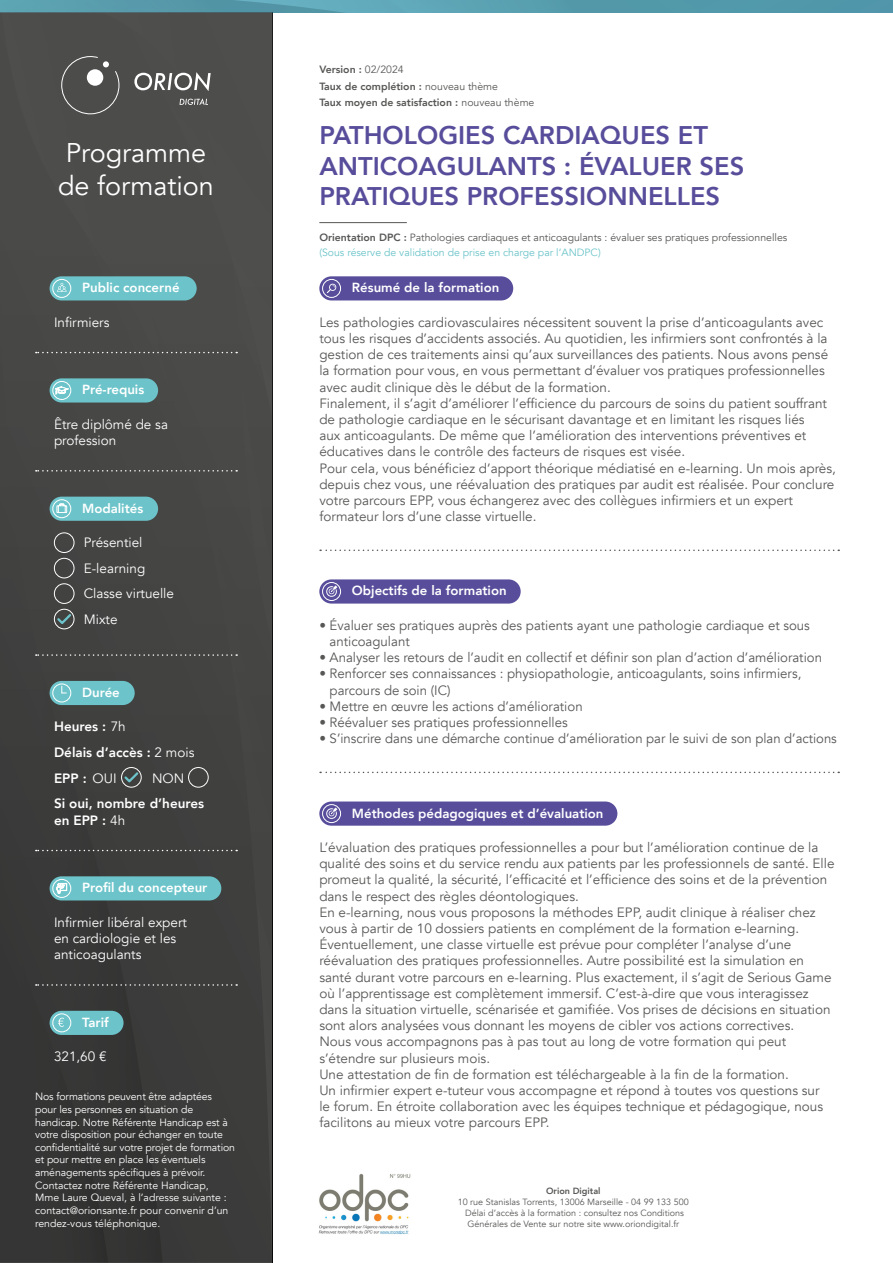
<style>
.page{position:relative;width:893px;height:1263px;background:#fff}
.page>*{position:absolute;margin:0;border:0;box-sizing:border-box;transform-origin:0 0}
.t1{font:27px/32.4px "Avenir";color:#fff}
.t2{font:800 25.5px/30.6px "Avenir";color:#574d9b}
.t3{font:13.5px/16.2px "Avenir";color:#575756}
.t4{font:13.5px/16.2px "Avenir";color:#fff}
.t5{font:800 13.5px/16.2px "Avenir";color:#fff}
.t6{font:800 13.2px "Avenir";color:#fff}
.t7{font:10.5px/12.6px "Avenir";letter-spacing:-.01em;color:#fff}
.t8{font:10.5px "Avenir";color:#575756}
.t9{font:800 10.5px/16px "Avenir";color:#575756}
.t10{font:10.5px "Avenir";color:#6cc4ca}
.t11{font:9px/10.8px "Avenir";color:#575756;text-align:center}
.t12{font:800 9px "Avenir";color:#575756}
.s1{font-weight:400}
.s2{font-weight:800}
</style>
<div class="page">
<div style="left:0;top:13px;width:272px;height:1250px;background:linear-gradient(to bottom,#50504f,#353535)"></div>
<svg style="left:61px;top:56px;width:58px;height:58px"></svg>
<svg style="left:134px;top:72px;width:77px;height:19px"></svg>
<svg style="left:179px;top:98px;width:29px;height:7px"></svg>
<hr style="left:319px;top:222px;width:88px;height:1px;background:#575756">
<svg style="left:36px;top:352px;width:201px;height:1px"></svg>
<svg style="left:36px;top:470px;width:201px;height:2px"></svg>
<svg style="left:36px;top:654px;width:201px;height:2px"></svg>
<svg style="left:36px;top:850px;width:201px;height:1px"></svg>
<svg style="left:36px;top:984px;width:201px;height:2px"></svg>
<svg style="left:0;top:0;width:893px;height:13px"></svg>
<div style="left:50px;top:1011px;width:74px;height:24px;background:#6cc4ca;border-radius:12px"></div>
<div style="left:52px;top:1013px;width:19px;height:19px;border:1px solid #fff;border-radius:50%"></div>
<svg style="left:58px;top:1018px;width:6px;height:9px"></svg>
<div style="left:50px;top:378px;width:108px;height:24px;background:#6cc4ca;border-radius:12px"></div>
<div style="left:52px;top:381px;width:19px;height:19px;border:1px solid #fff;border-radius:50%"></div>
<svg style="left:55px;top:386px;width:13px;height:8px"></svg>
<div style="left:50px;top:876px;width:171px;height:24px;background:#6cc4ca;border-radius:12px"></div>
<div style="left:52px;top:879px;width:19px;height:19px;border:1px solid #fff;border-radius:50%"></div>
<svg style="left:57px;top:883px;width:10px;height:14px"></svg>
<div style="left:319px;top:276px;width:194px;height:24px;background:#574d9b;border-radius:12px"></div>
<div style="left:322px;top:279px;width:19px;height:19px;border:1px solid #fff;border-radius:50%"></div>
<svg style="left:327px;top:283px;width:10px;height:10px"></svg>
<div style="left:319px;top:579px;width:202px;height:25px;background:#574d9b;border-radius:12px"></div>
<div style="left:322px;top:582px;width:19px;height:19px;border:1px solid #fff;border-radius:50%"></div>
<svg style="left:326px;top:585px;width:12px;height:12px"></svg>
<div style="left:319px;top:801px;width:298px;height:25px;background:#574d9b;border-radius:12px"></div>
<div style="left:322px;top:804px;width:19px;height:19px;border:1px solid #fff;border-radius:50%"></div>
<svg style="left:326px;top:807px;width:12px;height:13px"></svg>
<svg style="left:320px;top:549px;width:519px;height:2px"></svg>
<svg style="left:320px;top:772px;width:519px;height:1px"></svg>
<div style="left:50px;top:276px;width:147px;height:24px;background:#6cc4ca;border-radius:12px"></div>
<div style="left:52px;top:279px;width:19px;height:19px;border:1px solid #fff;border-radius:50%"></div>
<svg style="left:57px;top:283px;width:10px;height:9px"></svg>
<div style="left:54px;top:532px;width:20px;height:21px;border:1px solid #fff;border-radius:50%"></div>
<div style="left:54px;top:583px;width:20px;height:21px;border:1px solid #fff;border-radius:50%"></div>
<div style="left:54px;top:558px;width:20px;height:20px;border:1px solid #fff;border-radius:50%"></div>
<div style="left:54px;top:609px;width:20px;height:20px;border:1px solid #fff;border-radius:50%"></div>
<div style="left:50px;top:497px;width:108px;height:24px;background:#6cc4ca;border-radius:12px"></div>
<div style="left:52px;top:499px;width:19px;height:19px;border:1px solid #fff;border-radius:50%"></div>
<svg style="left:56px;top:503px;width:11px;height:10px"></svg>
<svg style="left:55px;top:612px;width:18px;height:14px"></svg>
<div style="left:121px;top:767px;width:21px;height:20px;border:1px solid #fff;border-radius:50%"></div>
<div style="left:188px;top:767px;width:21px;height:20px;border:1px solid #fff;border-radius:50%"></div>
<div style="left:50px;top:681px;width:85px;height:24px;background:#6cc4ca;border-radius:12px"></div>
<div style="left:52px;top:683px;width:19px;height:19px;border:1px solid #fff;border-radius:50%"></div>
<svg style="left:61px;top:686px;width:5px;height:7px"></svg>
<svg style="left:122px;top:770px;width:18px;height:14px"></svg>
<img style="left:318px;top:1174px;width:93px;height:61px">
<h1 class="t1" style="left:58px;top:137px;width:157px">Programme de formation</h1>
<p class="t6" style="left:82px;top:277px;width:99px">Public concerné</p>
<p class="t4" style="left:54px;top:314px;width:57px">Infirmiers</p>
<p class="t6" style="left:82px;top:379px;width:64px">Pré-requis</p>
<p class="t4" style="left:54px;top:416px;width:115px">Être diplômé de sa profession</p>
<p class="t6" style="left:82px;top:498px;width:63px">Modalités</p>
<p class="t4" style="left:84px;top:534px;width:60px">Présentiel</p>
<p class="t4" style="left:84px;top:560px;width:63px">E-learning</p>
<p class="t4" style="left:84px;top:612px;width:35px">Mixte</p>
<p class="t4" style="left:84px;top:586px;width:92px">Classe virtuelle</p>
<p class="t6" style="left:82px;top:682px;width:39px">Durée</p>
<p class="t5" style="left:54px;top:718px;width:73px">Heures : <span class="s1">7h</span></p>
<p class="t5" style="left:54px;top:744px;width:142px">Délais d’accès : <span class="s1">2 mois</span></p>
<p class="t5" style="left:54px;top:770px;width:64px">EPP : <span class="s1">OUI</span></p>
<p class="t4" style="left:152px;top:770px;width:34px">NON</p>
<p class="t5" style="left:54px;top:796px;width:152px">Si oui, nombre d’heures en EPP : <span class="s1">4h</span></p>
<p class="t6" style="left:82px;top:877px;width:127px">Profil du concepteur</p>
<p class="t4" style="left:54px;top:914px;width:134px">Infirmier libéral expert en cardiologie et les anticoagulants</p>
<p class="t6" style="left:82px;top:1012px;width:28px">Tarif</p>
<p class="t4" style="left:54px;top:1049px;width:54px">321,60 €</p>
<p class="t7" style="left:35px;top:1091px;width:201px">Nos formations peuvent être adaptées pour les personnes en situation de handicap. Notre Référente Handicap est à votre disposition pour échanger en toute confidentialité sur votre projet de formation et pour mettre en place les éventuels aménagements spécifiques à prévoir.<br>Contactez notre Référente Handicap, Mme Laure Queval, à l’adresse suivante : contact@orionsante.fr pour convenir d’un rendez-vous téléphonique.</p>
<p class="t9" style="left:319px;top:62px;width:217px">Version : <span class="s1">02/2024<br></span>Taux de complétion : <span class="s1">nouveau thème<br></span>Taux moyen de satisfaction : <span class="s1">nouveau thème</span></p>
<h2 class="t2" style="left:319px;top:120px;width:426px">PATHOLOGIES CARDIAQUES ET<br>ANTICOAGULANTS : ÉVALUER SES<br>PRATIQUES PROFESSIONNELLES</h2>
<p class="t8" style="left:319px;top:232px;width:470px"><span class="s2">Orientation DPC :</span> Pathologies cardiaques et anticoagulants : évaluer ses pratiques professionnelles</p>
<p class="t10" style="left:319px;top:246px;width:283px">(Sous réserve de validation de prise en charge par l’ANDPC)</p>
<p class="t6" style="left:352px;top:277px;width:149px">Résumé de la formation</p>
<p class="t3" style="left:319px;top:314px;width:518px">Les pathologies cardiovasculaires nécessitent souvent la prise d’anticoagulants avec tous les risques d’accidents associés. Au quotidien, les infirmiers sont confrontés à la gestion de ces traitements ainsi qu’aux surveillances des patients. Nous avons pensé la formation pour vous, en vous permettant d’évaluer vos pratiques professionnelles avec audit clinique dès le début de la formation.<br>Finalement, il s’agit d’améliorer l’efficience du parcours de soins du patient souffrant de pathologie cardiaque en le sécurisant davantage et en limitant les risques liés<br>aux anticoagulants. De même que l’amélioration des interventions préventives et éducatives dans le contrôle des facteurs de risques est visée.<br>Pour cela, vous bénéficiez d’apport théorique médiatisé en e-learning. Un mois après, depuis chez vous, une réévaluation des pratiques par audit est réalisée. Pour conclure votre parcours EPP, vous échangerez avec des collègues infirmiers et un expert formateur lors d’une classe virtuelle.</p>
<p class="t6" style="left:352px;top:581px;width:156px">Objectifs de la formation</p>
<p class="t3" style="left:330px;top:617px;width:482px;text-indent:-10px"><span class="s2">•</span> Évaluer ses pratiques auprès des patients ayant une pathologie cardiaque et sous anticoagulant</p>
<p class="t3" style="left:319px;top:650px;width:504px"><span class="s2">•</span> Analyser les retours de l’audit en collectif et définir son plan d’action d’amélioration</p>
<p class="t3" style="left:330px;top:666px;width:473px;text-indent:-10px"><span class="s2">•</span> Renforcer ses connaissances : physiopathologie, anticoagulants, soins infirmiers, parcours de soin (IC)</p>
<p class="t3" style="left:319px;top:698px;width:265px"><span class="s2">•</span> Mettre en œuvre les actions d’amélioration</p>
<p class="t3" style="left:319px;top:714px;width:250px"><span class="s2">•</span> Réévaluer ses pratiques professionnelles</p>
<p class="t3" style="left:319px;top:731px;width:519px"><span class="s2">•</span> S’inscrire dans une démarche continue d’amélioration par le suivi de son plan d’actions</p>
<p class="t6" style="left:352px;top:803px;width:253px">Méthodes pédagogiques et d’évaluation</p>
<p class="t3" style="left:319px;top:839px;width:517px">L’évaluation des pratiques professionnelles a pour but l’amélioration continue de la qualité des soins et du service rendu aux patients par les professionnels de santé. Elle promeut la qualité, la sécurité, l’efficacité et l’efficience des soins et de la prévention dans le respect des règles déontologiques.<br>En e-learning, nous vous proposons la méthodes EPP, audit clinique à réaliser chez vous à partir de 10 dossiers patients en complément de la formation e-learning.<br>Éventuellement, une classe virtuelle est prévue pour compléter l’analyse d’une réévaluation des pratiques professionnelles. Autre possibilité est la simulation en santé durant votre parcours en e-learning. Plus exactement, il s’agit de Serious Game où l’apprentissage est complètement immersif. C’est-à-dire que vous interagissez dans la situation virtuelle, scénarisée et gamifiée. Vos prises de décisions en situation sont alors analysées vous donnant les moyens de cibler vos actions correctives.<br>Nous vous accompagnons pas à pas tout au long de votre formation qui peut s’étendre sur plusieurs mois.<br>Une attestation de fin de formation est téléchargeable à la fin de la formation.<br>Un infirmier expert e-tuteur vous accompagne et répond à toutes vos questions sur<br>le forum. En étroite collaboration avec les équipes technique et pédagogique, nous facilitons au mieux votre parcours EPP.</p>
<p class="t12" style="left:546px;top:1184px;width:56px">Orion Digital</p>
<p class="t11" style="left:458px;top:1196px;width:233px">10 rue Stanislas Torrents, 13006 Marseille - 04 99 133 500<br>Délai d’accès à la formation : consultez nos Conditions<br>Générales de Vente sur notre site www.oriondigital.fr</p>
</div>
